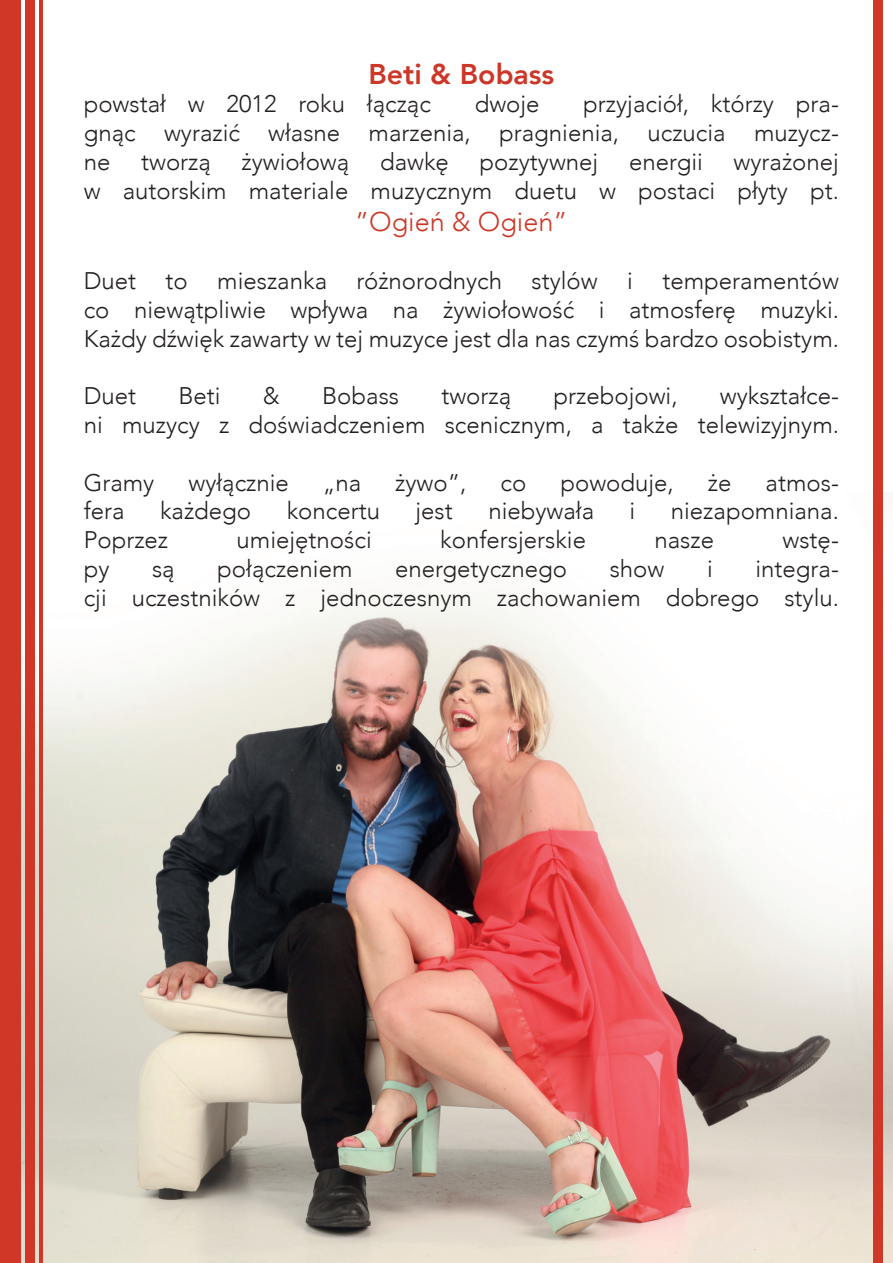
<style>
.page{position:relative;width:893px;height:1263px;background:#fff}
.page>*{position:absolute;margin:0;border:0;box-sizing:border-box;transform-origin:0 0}
.t1{font:800 28.5px "Avenir";color:#cc3727}
.t2{font:300 27px "Avenir";color:#cc3727}
.t3{font:300 24px/28.8px "Avenir";color:#231f20;text-align:right}
</style>
<div class="page">
<img style="left:21px;top:2px;width:872px;height:1261px">
<div style="left:0;top:0;width:21px;height:1263px;background:#d13727"></div>
<div style="left:26px;top:0;width:9px;height:1263px;background:#d13727"></div>
<hr style="left:39px;top:0;width:4px;height:1263px;background:#d13727">
<div style="left:873px;top:0;width:9px;height:1263px;background:#d13727"></div>
<p class="t1" style="left:368px;top:48px;width:187px">Beti &amp; Bobass</p>
<p class="t3" style="left:84px;top:90px;width:349px">powstał w 2012 roku łącząc</p>
<p class="t3" style="left:475px;top:90px;width:66px">dwoje</p>
<p class="t3" style="left:84px;top:90px;width:757px;text-align:justify;text-indent:500px">przyjaciół, którzy pra&shy;gnąc wyrazić własne marzenia, pragnienia, uczucia muzycz&shy;ne</p>
<p class="t3" style="left:141px;top:147px;width:71px">tworzą</p>
<p class="t3" style="left:242px;top:147px;width:109px">żywiołową</p>
<p class="t3" style="left:380px;top:147px;width:70px">dawkę</p>
<p class="t3" style="left:480px;top:147px;width:120px">pozytywnej</p>
<p class="t3" style="left:629px;top:147px;width:75px">energii</p>
<p class="t3" style="left:84px;top:147px;width:757px">wyrażonej<br>w autorskim materiale muzycznym duetu w postaci płyty pt.</p>
<p class="t2" style="left:355px;top:206px;width:214px">”Ogień &amp; Ogień”</p>
<p class="t3" style="left:84px;top:266px;width:757px;text-align:left">Duet to mieszanka różnorodnych stylów i temperamentów co niewątpliwie wpływa na żywiołowość i atmosferę muzyki.</p>
<p class="t3" style="left:84px;top:324px;width:757px">Każdy dźwięk zawarty w tej muzyce jest dla nas czymś bardzo osobistym.</p>
<p class="t3" style="left:84px;top:381px;width:54px">Duet</p>
<p class="t3" style="left:178px;top:381px;width:44px">Beti</p>
<p class="t3" style="left:263px;top:381px;width:18px">&amp;</p>
<p class="t3" style="left:322px;top:381px;width:78px">Bobass</p>
<p class="t3" style="left:441px;top:381px;width:71px">tworzą</p>
<p class="t3" style="left:553px;top:381px;width:126px">przebojowi,</p>
<p class="t3" style="left:84px;top:381px;width:757px">wykształce-<br>ni muzycy z doświadczeniem scenicznym, a także telewizyjnym.</p>
<p class="t3" style="left:84px;top:468px;width:72px">Gramy</p>
<p class="t3" style="left:188px;top:468px;width:102px">wyłącznie</p>
<p class="t3" style="left:323px;top:468px;width:40px">„na</p>
<p class="t3" style="left:395px;top:468px;width:73px">żywo”,</p>
<p class="t3" style="left:501px;top:468px;width:27px">co</p>
<p class="t3" style="left:560px;top:468px;width:115px">powoduje,</p>
<p class="t3" style="left:708px;top:468px;width:25px">że</p>
<p class="t3" style="left:765px;top:468px;width:75px">atmos-</p>
<p class="t3" style="left:84px;top:497px;width:42px">fera</p>
<p class="t3" style="left:160px;top:497px;width:93px">każdego</p>
<p class="t3" style="left:287px;top:497px;width:95px">koncertu</p>
<p class="t3" style="left:416px;top:497px;width:39px">jest</p>
<p class="t3" style="left:488px;top:497px;width:107px">niebywała</p>
<p class="t3" style="left:630px;top:497px;width:7px">i</p>
<p class="t3" style="left:671px;top:497px;width:170px">niezapomniana.</p>
<p class="t3" style="left:84px;top:525px;width:86px">Poprzez</p>
<p class="t3" style="left:237px;top:525px;width:137px">umiejętności</p>
<p class="t3" style="left:440px;top:525px;width:147px">konfersjerskie</p>
<p class="t3" style="left:654px;top:525px;width:61px">nasze</p>
<p class="t3" style="left:782px;top:525px;width:58px">wstę-</p>
<p class="t3" style="left:84px;top:554px;width:27px">py</p>
<p class="t3" style="left:152px;top:554px;width:24px">są</p>
<p class="t3" style="left:217px;top:554px;width:137px">połączeniem</p>
<p class="t3" style="left:395px;top:554px;width:174px">energetycznego</p>
<p class="t3" style="left:610px;top:554px;width:56px">show</p>
<p class="t3" style="left:707px;top:554px;width:7px">i</p>
<p class="t3" style="left:84px;top:554px;width:757px">integra-<br>cji uczestników z jednoczesnym zachowaniem dobrego stylu.</p>
</div>
